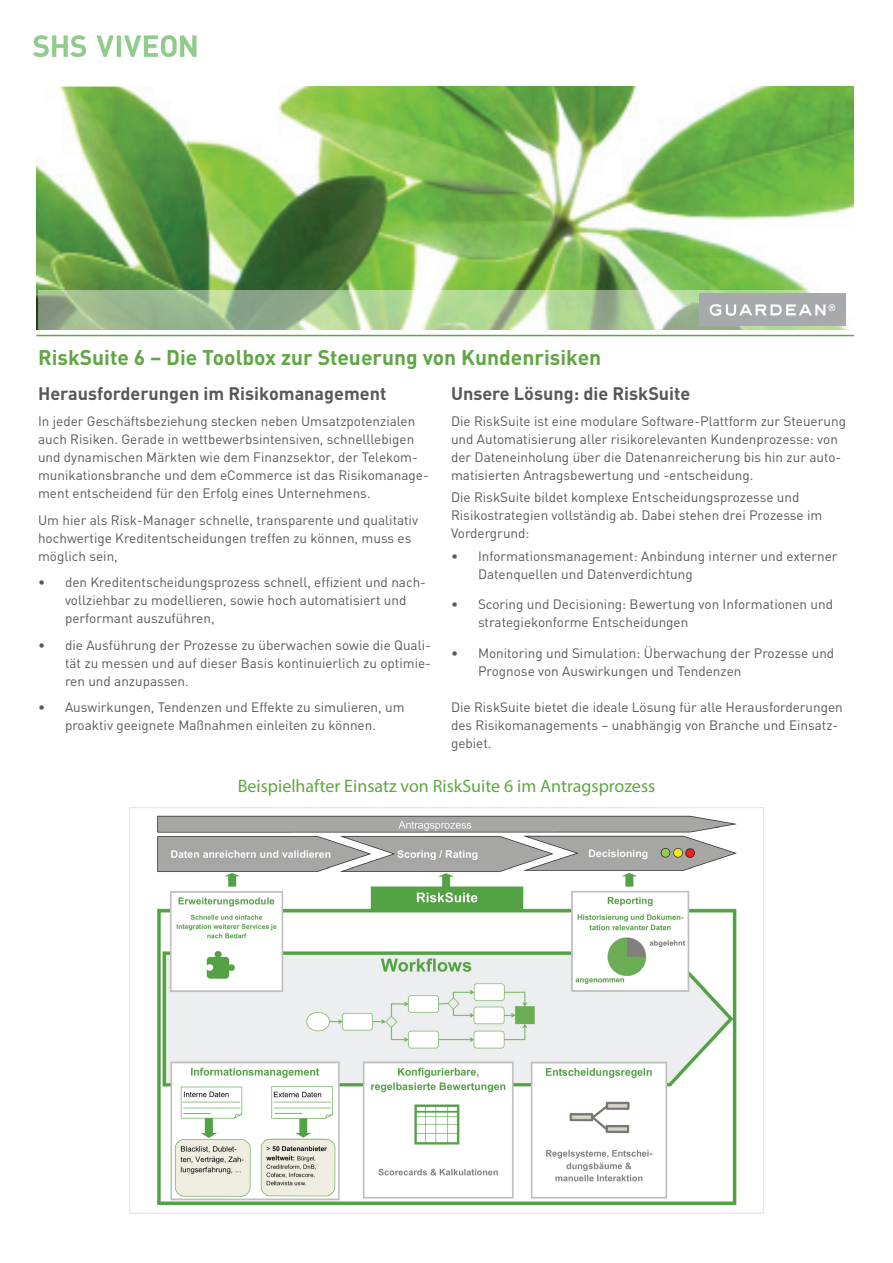
<style>
.page{position:relative;width:893px;height:1263px;background:#fff}
.page>*{position:absolute;margin:0;border:0;box-sizing:border-box;transform-origin:0 0}
.t1{font:700 21px "DIN";color:#61a644}
.t2{font:700 18px "DIN";color:#57585a}
.t3{font:18px "Myriad Pro";color:#61a644}
.t4{font:13.5px/18px "DIN";color:#57585a}
</style>
<div class="page">
<img style="left:36px;top:87px;width:818px;height:243px">
<hr style="left:36px;top:335px;width:818px;height:1px;background:#61a644">
<svg style="left:38px;top:290px;width:816px;height:40px;background:#adc89d"></svg>
<img style="left:699px;top:294px;width:147px;height:32px">
<img style="left:157px;top:815px;width:580px;height:391px">
<img style="left:33px;top:35px;width:164px;height:23px">
<h1 class="t1" style="left:38px;top:343px;width:565px">RiskSuite 6 – Die Toolbox zur Steuerung von Kundenrisiken</h1>
<h2 class="t2" style="left:38px;top:381px;width:350px">Herausforderungen im Risikomanagement</h2>
<p class="t4" style="left:38px;top:412px;width:392px">In jeder Geschäftsbeziehung stecken neben Umsatzpotenzialen auch Risiken. Gerade in wettbewerbsintensiven, schnelllebigen und dynamischen Märkten wie dem Finanzsektor, der Telekom&shy;munikationsbranche und dem eCommerce ist das Risikomanage&shy;ment entscheidend für den Erfolg eines Unternehmens.</p>
<p class="t4" style="left:38px;top:510px;width:382px">Um hier als Risk-Manager schnelle, transparente und qualitativ hochwertige Kreditentscheidungen treffen zu können, muss es möglich sein,</p>
<p class="t4" style="left:65px;top:573px;width:362px;text-indent:-27px">• den Kreditentscheidungsprozess schnell, effizient und nach&shy;vollziehbar zu modellieren, sowie hoch automatisiert und performant auszuführen,</p>
<p class="t4" style="left:65px;top:635px;width:367px;text-align:justify;text-indent:-27px">• die Ausführung der Prozesse zu überwachen sowie die Quali&shy;tät zu messen und auf dieser Basis kontinuierlich zu optimie&shy;ren und anzupassen.</p>
<p class="t4" style="left:38px;top:698px;width:368px;text-align:center">• Auswirkungen, Tendenzen und Effekte zu simulieren, um proaktiv geeignete Maßnahmen einleiten zu können.</p>
<h2 class="t2" style="left:451px;top:381px;width:241px">Unsere Lösung: die RiskSuite</h2>
<p class="t4" style="left:451px;top:412px;width:396px">Die RiskSuite ist eine modulare Software-Plattform zur Steuerung und Automatisierung aller risikorelevanten Kundenprozesse: von der Dateneinholung über die Datenanreicherung bis hin zur auto&shy;matisierten Antragsbewertung und -entscheidung.</p>
<p class="t4" style="left:451px;top:488px;width:373px">Die RiskSuite bildet komplexe Entscheidungsprozesse und<br>Risikostrategien vollständig ab. Dabei stehen drei Prozesse im<br>Vordergrund:</p>
<p class="t4" style="left:478px;top:546px;width:361px;text-indent:-27px">• Informationsmanagement: Anbindung interner und externer<br>Datenquellen und Datenverdichtung</p>
<p class="t4" style="left:478px;top:595px;width:357px;text-indent:-27px">• Scoring und Decisioning: Bewertung von Informationen und strategiekonforme Entscheidungen</p>
<p class="t4" style="left:478px;top:644px;width:358px;text-indent:-27px">• Monitoring und Simulation: Überwachung der Prozesse und<br>Prognose von Auswirkungen und Tendenzen</p>
<p class="t4" style="left:451px;top:698px;width:393px">Die RiskSuite bietet die ideale Lösung für alle Herausforderungen des Risikomanagements – unabhängig von Branche und Einsatz&shy;gebiet.</p>
<h2 class="t3" style="left:238px;top:775px;width:419px">Beispielhafter Einsatz von RiskSuite 6 im Antragsprozess</h2>
</div>
